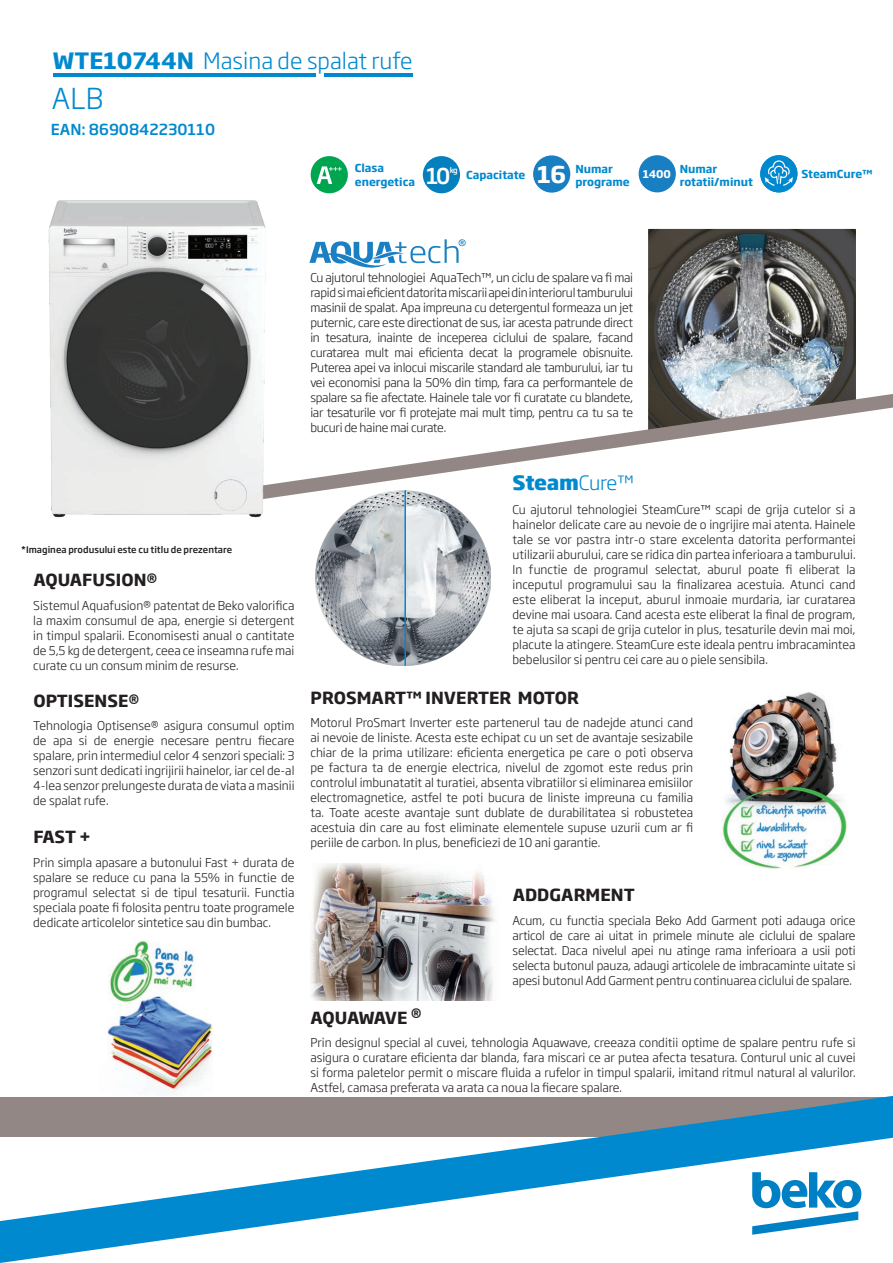
<style>
.page{position:relative;width:893px;height:1263px;background:#fff}
.page>*{position:absolute;margin:0;border:0;box-sizing:border-box;transform-origin:0 0}
.t1{font:300 28.5px "Soho Gothic Pro";color:#0089cf}
.t2{font:700 22.8px "Soho Gothic Pro";color:#fff}
.t3{font:300 22.2px "Soho Gothic Pro";color:#0089cf}
.t4{font:500 21.6px "Soho Gothic Pro";color:#fff}
.t5{font:800 19.5px "Soho Gothic Pro";letter-spacing:-.015em;color:#0089cf}
.t6{font:700 16.5px "Soho Gothic Pro";letter-spacing:.005em;color:#231f20}
.t7{font:700 16.5px "Soho Gothic Pro";letter-spacing:-.025em;color:#231f20}
.t8{font:500 15px "Soho Gothic Pro";color:#0089cf}
.t9{font:300 12px/15px "Soho Gothic Pro";color:#231f20;text-align:justify}
.t10{font:700 10.8px/13px "Soho Gothic Pro";color:#0089cf}
.t11{font:700 10.5px "Soho Gothic Pro";color:#fff}
.t12{font:500 9px "Soho Gothic Pro";color:#231f20}
.t13{font:500 7.5px "Soho Gothic Pro";color:#fff}
.s1{font-weight:700}
.s2{font-weight:300}
</style>
<div class="page">
<svg style="left:0;top:1096px;width:893px;height:167px"></svg>
<img style="left:107px;top:942px;width:106px;height:152px">
<img style="left:648px;top:229px;width:208px;height:154px">
<svg style="left:265px;top:383px;width:628px;height:116px"></svg>
<img style="left:721px;top:692px;width:126px;height:176px">
<div style="left:533px;top:155px;width:37px;height:38px;background:#197fc3;border-radius:50%"></div>
<img style="left:48px;top:201px;width:217px;height:317px">
<svg style="left:752px;top:1172px;width:109px;height:63px"></svg>
<hr style="left:53px;top:74px;width:263px;height:3px;background:#0089cf">
<hr style="left:324px;top:74px;width:89px;height:3px;background:#0089cf">
<div style="left:639px;top:155px;width:37px;height:37px;background:#197fc3;border-radius:50%"></div>
<div style="left:760px;top:155px;width:37px;height:37px;background:#0089cf;border-radius:50%"></div>
<svg style="left:765px;top:160px;width:28px;height:26px"></svg>
<img style="left:315px;top:490px;width:175px;height:176px">
<hr style="left:404px;top:490px;width:2px;height:176px;background:#0089cf">
<div style="left:311px;top:156px;width:37px;height:37px;background:#00a54f;border-radius:50%"></div>
<svg style="left:317px;top:166px;width:25px;height:18px"></svg>
<div style="left:423px;top:156px;width:37px;height:37px;background:#0380bd;border-radius:50%"></div>
<img style="left:310px;top:864px;width:185px;height:137px">
<svg style="left:309px;top:239px;width:157px;height:29px"></svg>
<h3 class="t3" style="left:52px;top:44px;width:362px"><span class="s1">WTE10744N</span> Masina de spalat rufe</h3>
<h1 class="t1" style="left:52px;top:77px;width:54px">ALB</h1>
<p class="t8" style="left:51px;top:120px;width:166px">EAN: 8690842230110</p>
<p class="t10" style="left:355px;top:161px;width:62px">Clasa energetica</p>
<p class="t10" style="left:466px;top:168px;width:61px">Capacitate</p>
<p class="t10" style="left:575px;top:161px;width:56px">Numar programe</p>
<p class="t10" style="left:680px;top:161px;width:75px">Numar rotatii/minut</p>
<h2 class="t2" style="left:537px;top:156px;width:31px">16</h2>
<h3 class="t4" style="left:426px;top:162px;width:26px">10</h3>
<p class="t13" style="left:450px;top:166px;width:9px">kg</p>
<p class="t11" style="left:643px;top:166px;width:30px">1400</p>
<p class="t10" style="left:801px;top:167px;width:73px">SteamCure™</p>
<p class="t9" style="left:310px;top:269px;width:324px">Cu ajutorul tehnologiei AquaTech™, un ciclu de spalare va fi mai rapid si mai eficient datorita miscarii apei din interiorul tamburului masinii de spalat. Apa impreuna cu detergentul formeaza un jet puternic, care este directionat de sus, iar acesta patrunde direct in tesatura, inainte de inceperea ciclului de spalare, facand curatarea mult mai eficienta decat la programele obisnuite.<br>Puterea apei va inlocui miscarile standard ale tamburului, iar tu vei economisi pana la 50% din timp, fara ca performantele de spalare sa fie afectate. Hainele tale vor fi curatate cu blandete, iar tesaturile vor fi protejate mai mult timp, pentru ca tu sa te bucuri de haine mai curate.</p>
<p class="t12" style="left:21px;top:544px;width:213px">*Imaginea produsului este cu titlu de prezentare</p>
<h3 class="t6" style="left:33px;top:567px;width:126px">AQUAFUSION®</h3>
<p class="t9" style="left:33px;top:597px;width:263px">Sistemul Aquafusion® patentat de Beko valorifica la maxim consumul de apa, energie si detergent in timpul spalarii. Economisesti anual o cantitate de 5,5 kg de detergent, ceea ce inseamna rufe mai curate cu un consum minim de resurse.</p>
<h3 class="t6" style="left:33px;top:687px;width:108px">OPTISENSE®</h3>
<p class="t9" style="left:33px;top:717px;width:263px">Tehnologia Optisense® asigura consumul optim de apa si de energie necesare pentru fiecare spalare, prin intermediul celor 4 senzori speciali: 3 senzori sunt dedicati ingrijirii hainelor, iar cel de-al 4-lea senzor prelungeste durata de viata a masinii de spalat rufe.</p>
<h3 class="t6" style="left:33px;top:824px;width:59px">FAST +</h3>
<p class="t9" style="left:33px;top:854px;width:263px">Prin simpla apasare a butonului Fast + durata de spalare se reduce cu pana la 55% in functie de programul selectat si de tipul tesaturii. Functia speciala poate fi folosita pentru toate programele dedicate articolelor sintetice sau din bumbac.</p>
<h3 class="t5" style="left:513px;top:467px;width:123px">Steam<span class="s2">Cure™</span></h3>
<p class="t9" style="left:513px;top:501px;width:345px">Cu ajutorul tehnologiei SteamCure™ scapi de grija cutelor si a hainelor delicate care au nevoie de o ingrijire mai atenta. Hainele tale se vor pastra intr-o stare excelenta datorita performantei utilizarii aburului, care se ridica din partea inferioara a tamburului.<br>In functie de programul selectat, aburul poate fi eliberat la inceputul programului sau la finalizarea acestuia. Atunci cand este eliberat la inceput, aburul inmoaie murdaria, iar curatarea devine mai usoara. Cand acesta este eliberat la final de program, te ajuta sa scapi de grija cutelor in plus, tesaturile devin mai moi, placute la atingere. SteamCure este ideala pentru imbracamintea bebelusilor si pentru cei care au o piele sensibila.</p>
<h3 class="t6" style="left:311px;top:684px;width:270px">PROSMART™ INVERTER MOTOR</h3>
<p class="t9" style="left:310px;top:714px;width:384px">Motorul ProSmart Inverter este partenerul tau de nadejde atunci cand ai nevoie de liniste. Acesta este echipat cu un set de avantaje sesizabile chiar de la prima utilizare: eficienta energetica pe care o poti observa pe factura ta de energie electrica, nivelul de zgomot este redus prin controlul imbunatatit al turatiei, absenta vibratiilor si eliminarea emisiilor electromagnetice, astfel te poti bucura de liniste impreuna cu familia ta. Toate aceste avantaje sunt dublate de durabilitatea si robustetea acestuia din care au fost eliminate elementele supuse uzurii cum ar fi periile de carbon. In plus, beneficiezi de 10 ani garantie.</p>
<h3 class="t6" style="left:513px;top:882px;width:124px">ADDGARMENT</h3>
<p class="t9" style="left:513px;top:912px;width:345px">Acum, cu functia speciala Beko Add Garment poti adauga orice articol de care ai uitat in primele minute ale ciclului de spalare selectat. Daca nivelul apei nu atinge rama inferioara a usii poti selecta butonul pauza, adaugi articolele de imbracaminte uitate si apesi butonul Add Garment pentru continuarea ciclului de spalare.</p>
<h3 class="t7" style="left:311px;top:1004px;width:113px">AQUAWAVE ®</h3>
<p class="t9" style="left:310px;top:1034px;width:547px">Prin designul special al cuvei, tehnologia Aquawave, creeaza conditii optime de spalare pentru rufe si asigura o curatare eficienta dar blanda, fara miscari ce ar putea afecta tesatura. Conturul unic al cuvei si forma paletelor permit o miscare fluida a rufelor in timpul spalarii, imitand ritmul natural al valurilor.<br>Astfel, camasa preferata va arata ca noua la fiecare spalare.</p>
</div>
